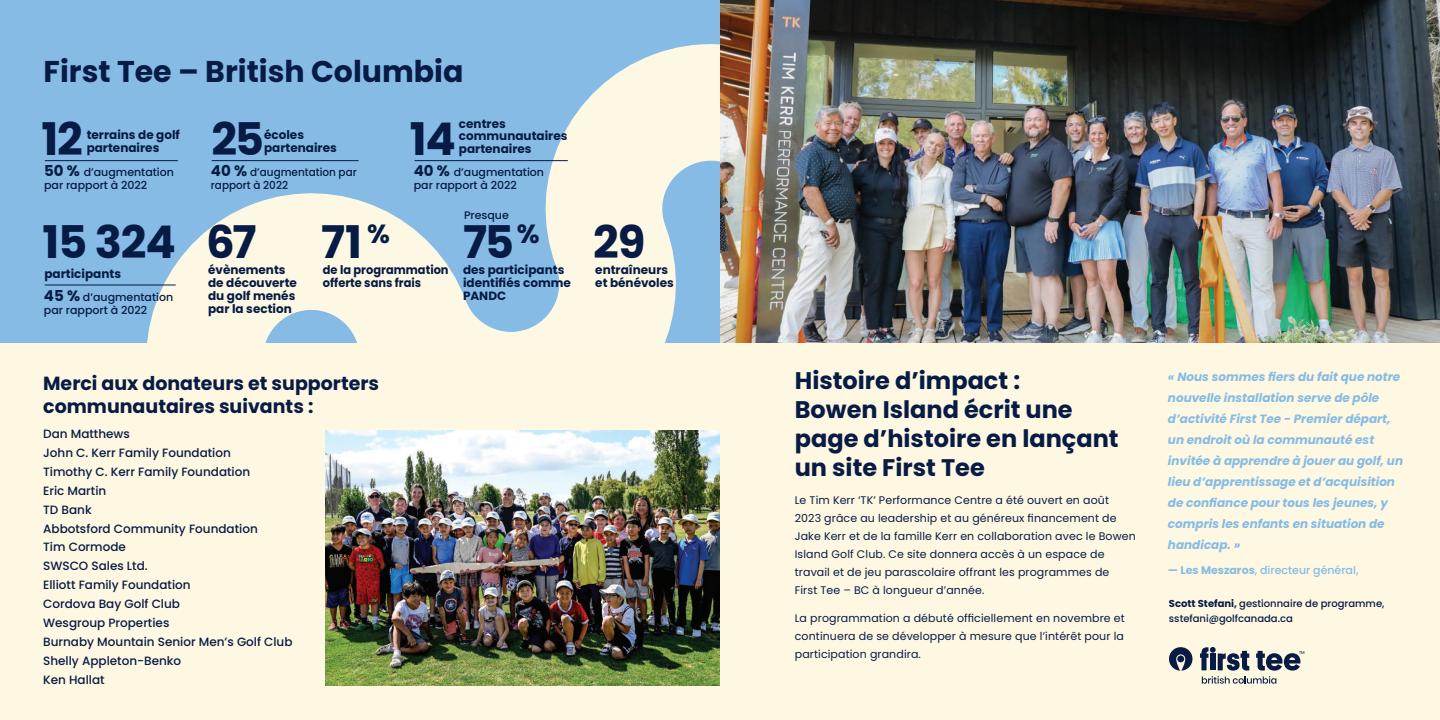
<style>
.page{position:relative;width:1440px;height:720px;background:#fff}
.page>*{position:absolute;margin:0;border:0;box-sizing:border-box;transform-origin:0 0}
.t1{font:700 45px "Poppins";letter-spacing:-.025em;color:#071b44}
.t2{font:700 30px "Poppins";color:#071b44}
.t3{font:700 24px/28.8px "Poppins";color:#071b44}
.t4{font:700 19px/22.8px "Poppins";color:#071b44}
.t5{font:500 12px/19px "Poppins";color:#071b44}
.t6{font:italic 700 12px/21px "Poppins";color:#85bbe5}
.t7{font:700 12px/13px "Poppins";color:#071b44}
.t8{font:700 12px/13px "Poppins";color:#071b44;scale:.95 1}
.t9{font:11px/18px "Poppins";letter-spacing:.01em;color:#071b44}
.t10{font:500 11px/13.2px "Poppins";color:#071b44}
.t11{font:500 11px/13.2px "Poppins";color:#071b44;scale:.95 1}
.t12{font:500 11px "Poppins";color:#85bbe5}
.t13{font:500 10px/15px "Poppins";color:#071b44}
.s1{font-weight:700;font-size:15px}
.s2{font-weight:700}
</style>
<div class="page">
<div style="left:0;top:0;width:736px;height:709px;background:#85bbe5"></div>
<svg style="left:131px;top:44px;width:589px;height:300px"></svg>
<img style="left:720px;top:0;width:720px;height:344px">
<div style="left:0;top:344px;width:1440px;height:376px;background:#fef8e3"></div>
<svg style="left:1169px;top:647px;width:23px;height:24px"></svg>
<div style="left:1177px;top:655px;width:7px;height:7px;background:#071b44;border-radius:50%"></div>
<svg style="left:1200px;top:647px;width:104px;height:37px"></svg>
<hr style="left:45px;top:160px;width:133px;height:1px;background:#071b44">
<hr style="left:415px;top:160px;width:153px;height:1px;background:#071b44">
<hr style="left:45px;top:284px;width:131px;height:2px;background:#071b44">
<hr style="left:212px;top:160px;width:147px;height:1px;background:#071b44">
<img style="left:325px;top:430px;width:395px;height:255px">
<h2 class="t2" style="left:44px;top:55px;width:421px">First Tee – British Columbia</h2>
<h1 class="t1" style="left:41px;top:113px;width:43px">12</h1>
<p class="t7" style="left:87px;top:128px;width:95px">terrains de golf partenaires</p>
<p class="t10" style="left:44px;top:166px;width:131px"><span class="s1">50 %</span> d’augmentation par rapport à 2022</p>
<h1 class="t1" style="left:42px;top:216px;width:135px">15 324</h1>
<p class="t7" style="left:44px;top:268px;width:78px">participants</p>
<p class="t10" style="left:44px;top:290px;width:131px"><span class="s1">45 %</span> d’augmentation par rapport à 2022</p>
<h1 class="t1" style="left:211px;top:113px;width:54px">25</h1>
<p class="t11" style="left:211px;top:166px;width:155px"><span class="s1">40 %</span> d’augmentation par rapport à 2022</p>
<p class="t7" style="left:264px;top:128px;width:74px">écoles partenaires</p>
<h1 class="t1" style="left:410px;top:113px;width:48px">14</h1>
<p class="t7" style="left:459px;top:117px;width:110px;line-height:12.5px">centres communautaires partenaires</p>
<p class="t10" style="left:414px;top:166px;width:132px"><span class="s1">40 %</span> d’augmentation par rapport à 2022</p>
<p class="t10" style="left:464px;top:208px;width:46px">Presque</p>
<h1 class="t1" style="left:206px;top:216px;width:52px">67</h1>
<p class="t7" style="left:208px;top:264px;width:90px">évènements de découverte du golf menés par la section</p>
<h1 class="t1" style="left:321px;top:216px;width:70px">71 <sup>%</sup></h1>
<p class="t8" style="left:323px;top:264px;width:134px">de la programmation offerte sans frais</p>
<h1 class="t1" style="left:463px;top:216px;width:78px">75 <sup>%</sup></h1>
<p class="t7" style="left:463px;top:264px;width:109px">des participants identifiés comme<br>PANDC</p>
<h3 class="t4" style="left:43px;top:372px;width:338px">Merci aux donateurs et supporters communautaires suivants :</h3>
<p class="t5" style="left:43px;top:424px;width:251px">Dan Matthews<br>John C. Kerr Family Foundation<br>Timothy C. Kerr Family Foundation<br>Eric Martin<br>TD Bank<br>Abbotsford Community Foundation<br>Tim Cormode<br>SWSCO Sales Ltd.<br>Elliott Family Foundation<br>Cordova Bay Golf Club<br>Wesgroup Properties<br>Burnaby Mountain Senior Men’s Golf Club<br>Shelly Appleton-Benko<br>Ken Hallat</p>
<h1 class="t1" style="left:593px;top:216px;width:54px">29</h1>
<p class="t7" style="left:595px;top:264px;width:80px">entraîneurs et bénévoles</p>
<h3 class="t3" style="left:795px;top:367px;width:325px">Histoire d’impact :<br>Bowen Island écrit une page d’histoire en lançant un site First Tee</h3>
<p class="t9" style="left:795px;top:491px;width:343px">Le Tim Kerr ‘TK’ Performance Centre a été ouvert en août 2023 grâce au leadership et au généreux financement de Jake Kerr et de la famille Kerr en collaboration avec le Bowen Island Golf Club. Ce site donnera accès à un espace de travail et de jeu parascolaire offrant les programmes de<br>First Tee – BC à longueur d’année.</p>
<p class="t9" style="left:795px;top:609px;width:332px;text-align:justify">La programmation a débuté officiellement en novembre et continuera de se développer à mesure que l’intérêt pour la participation grandira.</p>
<p class="t6" style="left:1168px;top:367px;width:237px">« Nous sommes fiers du fait que notre nouvelle installation serve de pôle d’activité First Tee - Premier départ, un endroit où la communauté est invitée à apprendre à jouer au golf, un lieu d’apprentissage et d’acquisition de confiance pour tous les jeunes, y compris les enfants en situation de handicap. »</p>
<p class="t12" style="left:1168px;top:564px;width:192px"><span class="s2">— Les Meszaros</span>, directeur général,</p>
<p class="t13" style="left:1169px;top:596px;width:217px"><span class="s2">Scott Stefani,</span> gestionnaire de programme, sstefani@golfcanada.ca</p>
</div>
